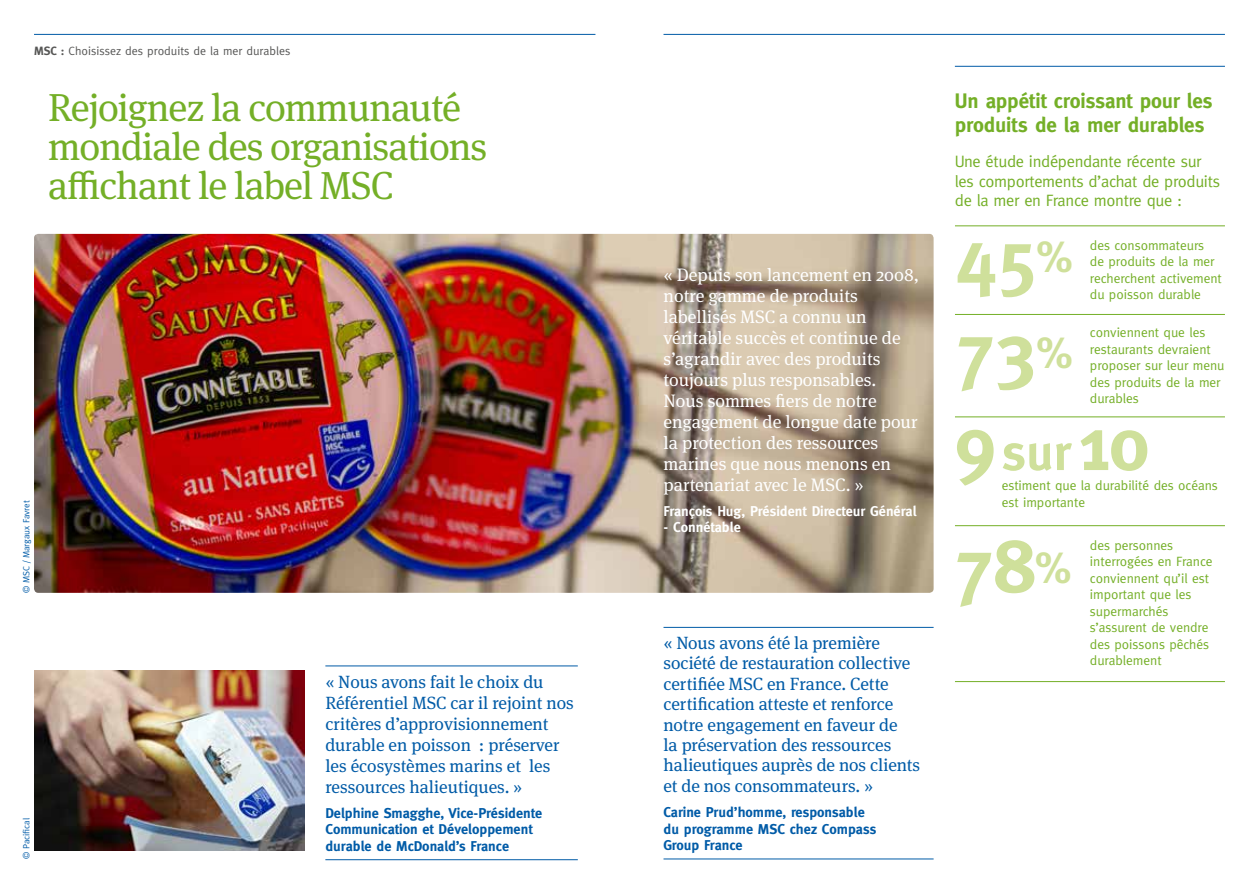
<style>
.page{position:relative;width:1259px;height:893px;background:#fff}
.page>*{position:absolute;margin:0;border:0;box-sizing:border-box;transform-origin:0 0}
.t1{font:700 76.2px/93px "Meta";color:#cfe09b}
.t2{font:39px/39px "Meta Serif Pro";letter-spacing:-.025em;color:#74af27}
.t3{font:700 21px/24px "Meta";letter-spacing:-.01em;color:#74af27}
.t4{font:18px/21px "Meta Serif Pro";color:#fff}
.t5{font:17.7px/20.4px "Meta Serif Pro";color:#005ba7}
.t6{font:16.5px/19.5px "Meta";letter-spacing:-.02em;color:#74af27}
.t7{font:700 14.25px/16.5px "Meta";color:#005ba7}
.t8{font:700 14.25px "Meta";color:#fff}
.t9{font:13.5px/16.5px "Meta";letter-spacing:-.005em;color:#74af27}
.t10{font:12px "Meta";color:#575756}
.t11{font:9px "Meta";letter-spacing:-.005em;color:#005ba7}
.s1{font-weight:700}
.s2{font-size:43.65px}
.s3{font-size:51.15px}
</style>
<div class="page">
<hr style="left:34px;top:34px;width:561px;height:1px;background:#005ba7">
<hr style="left:663px;top:34px;width:562px;height:1px;background:#005ba7">
<hr style="left:955px;top:66px;width:270px;height:1px;background:#005ba7">
<img style="left:34px;top:234px;width:899px;height:359px">
<hr style="left:955px;top:314px;width:270px;height:1px;background:#74af27">
<hr style="left:955px;top:416px;width:270px;height:1px;background:#74af27">
<hr style="left:955px;top:525px;width:270px;height:1px;background:#74af27">
<hr style="left:955px;top:681px;width:270px;height:1px;background:#74af27">
<hr style="left:955px;top:225px;width:270px;height:1px;background:#74af27">
<hr style="left:663px;top:627px;width:270px;height:1px;background:#005ba7">
<hr style="left:663px;top:859px;width:270px;height:1px;background:#005ba7">
<hr style="left:325px;top:665px;width:253px;height:1px;background:#005ba7">
<hr style="left:325px;top:859px;width:253px;height:1px;background:#005ba7">
<img style="left:34px;top:670px;width:270px;height:180px">
<p class="t10" style="left:34px;top:43px;width:258px"><span class="s1">MSC :</span> Choisissez des produits de la mer durables</p>
<h2 class="t2" style="left:48px;top:86px;width:441px">Rejoignez la communauté mondiale des organisations affichant le label MSC</h2>
<p class="t11" style="left:21px;top:593px;width:94px;rotate:-90deg">© MSC / Margaux Favret</p>
<p class="t11" style="left:21px;top:859px;width:42px;rotate:-90deg">© Pacifical</p>
<p class="t5" style="left:325px;top:670px;width:250px;line-height:21px">« Nous avons fait le choix du<br>Référentiel MSC car il rejoint nos critères d’approvisionnement durable en poisson : préserver les écosystèmes marins et les ressources halieutiques. »</p>
<p class="t7" style="left:325px;top:805px;width:218px">Delphine Smagghe, Vice-Présidente<br>Communication et Développement durable de McDonald’s France</p>
<p class="t4" style="left:663px;top:263px;width:257px">« Depuis son lancement en 2008, notre gamme de produits labellisés MSC a connu un véritable succès et continue de s’agrandir avec des produits toujours plus responsables.<br>Nous sommes fiers de notre engagement de longue date pour la protection des ressources marines que nous menons en partenariat avec le MSC. »</p>
<p class="t8" style="left:663px;top:503px;width:254px">François Hug, Président Directeur Général</p>
<p class="t8" style="left:663px;top:519px;width:79px">- Connétable</p>
<p class="t5" style="left:663px;top:632px;width:258px">« Nous avons été la première société de restauration collective certifiée MSC en France. Cette certification atteste et renforce notre engagement en faveur de<br>la préservation des ressources halieutiques auprès de nos clients et de nos consommateurs. »</p>
<p class="t7" style="left:663px;top:804px;width:214px">Carine Prud’homme, responsable du programme MSC chez Compass<br>Group France</p>
<p class="t3" style="left:955px;top:88px;width:259px">Un appétit croissant pour les produits de la mer durables</p>
<p class="t6" style="left:955px;top:152px;width:267px">Une étude indépendante récente sur les comportements d’achat de produits de la mer en France montre que :</p>
<h1 class="t1" style="left:955px;top:210px;width:119px">45<span class="s2">%<br></span>73<span class="s2">%</span></h1>
<p class="t9" style="left:1090px;top:237px;width:133px">des consommateurs<br>de produits de la mer recherchent activement du poisson durable</p>
<p class="t9" style="left:1090px;top:324px;width:136px">conviennent que les restaurants devraient proposer sur leur menu des produits de la mer durables</p>
<h1 class="t1" style="left:955px;top:397px;width:196px">9 <span class="s3">sur</span> 10</h1>
<p class="t9" style="left:1001px;top:477px;width:218px">estiment que la durabilité des océans est importante</p>
<h1 class="t1" style="left:953px;top:518px;width:119px">78<span class="s2">%</span></h1>
<p class="t9" style="left:1090px;top:537px;width:124px">des personnes interrogées en France conviennent qu’il est important que les supermarchés s’assurent de vendre des poissons pêchés durablement</p>
</div>
